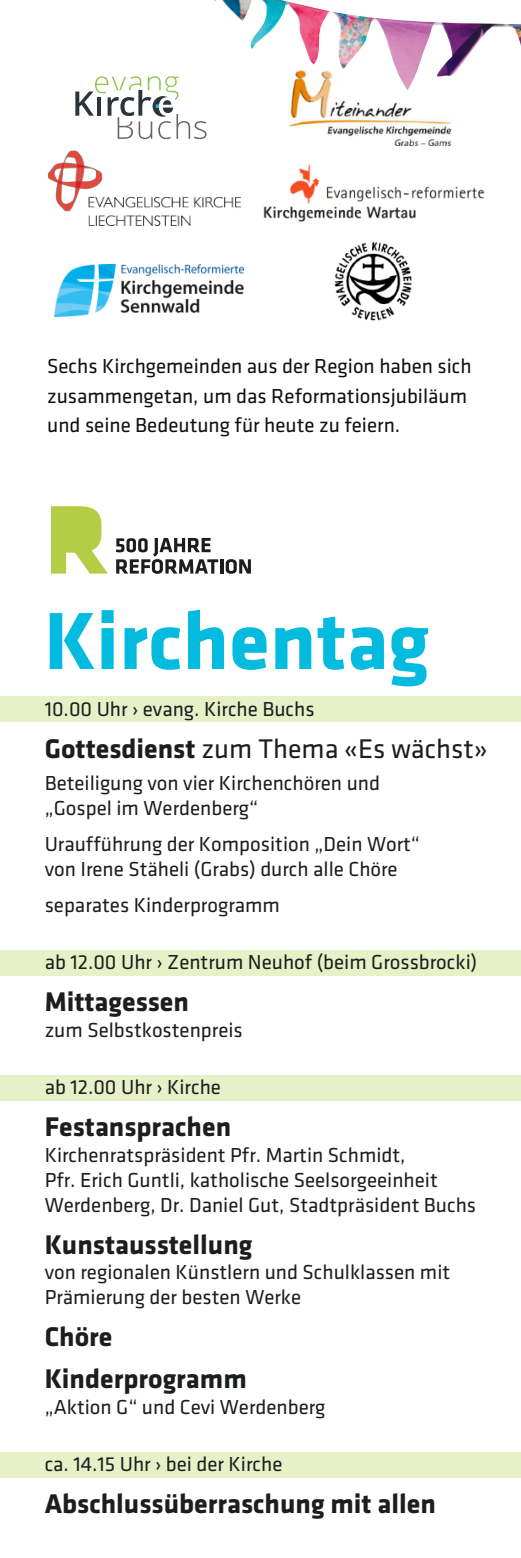
<style>
.page{position:relative;width:521px;height:1558px;background:#fff}
.page>*{position:absolute;margin:0;border:0;box-sizing:border-box;transform-origin:0 0}
.t1{font:700 84px "Klavika";color:#02bbdf}
.t2{font:700 28px/42px "Klavika";color:#1c1d1f}
.t3{font:28px "Klavika";color:#1c1d1f}
.t4{font:21px/25.2px "Klavika";color:#1c1d1f}
.t5{font:21px/29.8px "Klavika";color:#101012}
.s1{font-weight:700}
</style>
<div class="page">
<svg style="left:116px;top:538px;width:102px;height:36px"></svg>
<hr style="left:220px;top:559px;width:3px;height:14px;background:#1c1d1f">
<svg style="left:226px;top:559px;width:25px;height:15px"></svg>
<svg style="left:51px;top:506px;width:57px;height:67px"></svg>
<svg style="left:75px;top:76px;width:132px;height:63px"></svg>
<img style="left:48px;top:150px;width:192px;height:75px">
<img style="left:334px;top:242px;width:78px;height:79px">
<img style="left:55px;top:265px;width:189px;height:52px">
<img style="left:288px;top:90px;width:164px;height:56px">
<img style="left:263px;top:164px;width:222px;height:58px">
<div style="left:0;top:696px;width:521px;height:26px;background:#e8f0c7"></div>
<div style="left:0;top:950px;width:521px;height:26px;background:#e8f0c7"></div>
<div style="left:0;top:1075px;width:521px;height:25px;background:#e8f0c7"></div>
<div style="left:0;top:1452px;width:521px;height:25px;background:#e8f0c7"></div>
<img style="left:214px;top:0;width:307px;height:90px">
<p class="t5" style="left:47px;top:351px;width:426px">Sechs Kirchgemeinden aus der Region haben sich zusammengetan, um das Reformationsjubiläum und seine Bedeutung für heute zu feiern.</p>
<h1 class="t1" style="left:44px;top:595px;width:386px">Kirchentag</h1>
<p class="t4" style="left:45px;top:696px;width:271px">10.00 Uhr › evang. Kirche Buchs</p>
<h2 class="t3" style="left:45px;top:734px;width:444px"><span class="s1">Gottesdienst</span> zum Thema «Es wächst»</h2>
<p class="t4" style="left:45px;top:770px;width:337px">Beteiligung von vier Kirchenchören und „Gospel im Werdenberg“</p>
<p class="t4" style="left:45px;top:831px;width:377px">Uraufführung der Komposition „Dein Wort“ von Irene Stäheli (Grabs) durch alle Chöre</p>
<p class="t4" style="left:45px;top:892px;width:237px">separates Kinderprogramm</p>
<p class="t4" style="left:45px;top:950px;width:434px">ab 12.00 Uhr › Zentrum Neuhof (beim Grossbrocki)</p>
<h2 class="t2" style="left:45px;top:981px;width:146px">Mittagessen</h2>
<p class="t4" style="left:45px;top:1017px;width:200px">zum Selbstkostenpreis</p>
<p class="t4" style="left:45px;top:1075px;width:178px">ab 12.00 Uhr › Kirche</p>
<h2 class="t2" style="left:45px;top:1106px;width:188px">Festansprachen</h2>
<p class="t4" style="left:45px;top:1142px;width:433px">Kirchenratspräsident Pfr. Martin Schmidt,<br>Pfr. Erich Guntli, katholische Seelsorgeeinheit<br>Werdenberg, Dr. Daniel Gut, Stadtpräsident Buchs</p>
<h2 class="t2" style="left:45px;top:1224px;width:209px">Kunstausstellung</h2>
<p class="t4" style="left:45px;top:1260px;width:407px">von regionalen Künstlern und Schulklassen mit<br>Prämierung der besten Werke</p>
<h2 class="t2" style="left:45px;top:1316px;width:204px">Chöre<br>Kinderprogramm</h2>
<p class="t4" style="left:45px;top:1394px;width:282px">„Aktion G“ und Cevi Werdenberg</p>
<p class="t4" style="left:45px;top:1452px;width:239px">ca. 14.15 Uhr › bei der Kirche</p>
<h2 class="t2" style="left:45px;top:1483px;width:393px">Abschlussüberraschung mit allen</h2>
</div>
